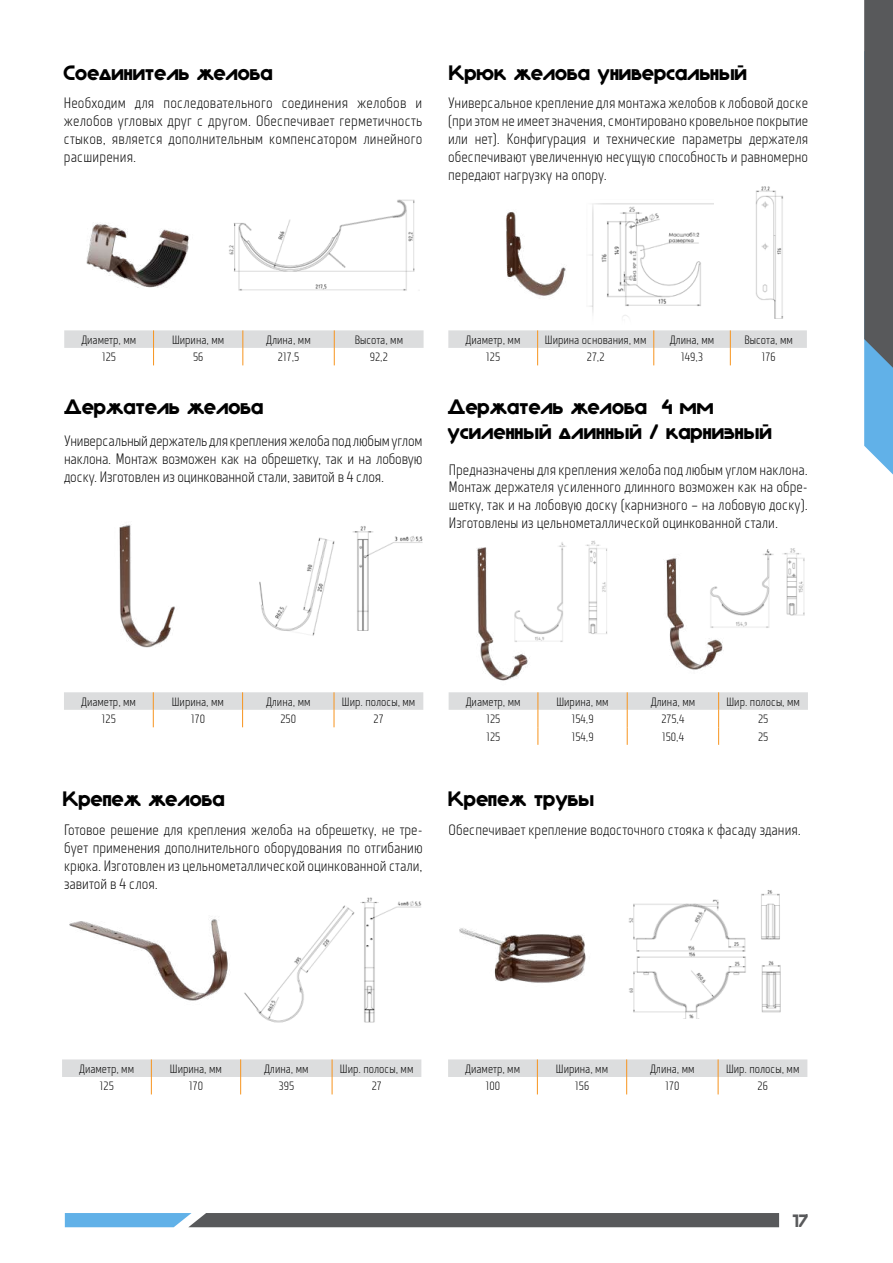
<style>
.page{position:relative;width:893px;height:1263px;background:#fff}
.page>*{position:absolute;margin:0;border:0;box-sizing:border-box;transform-origin:0 0}
.t1{font:21px/25.2px "Rostov";color:#000}
.t2{font:18px "Rostov";color:#58595b}
.t3{font:15px/18px "Monitorica";color:#000;text-align:justify}
.t4{font:12px "Monitorica";color:#000}
</style>
<div class="page">
<svg style="left:864px;top:0;width:29px;height:475px;background:#5f7280"></svg>
<svg style="left:65px;top:1213px;width:714px;height:14px;background:#5d6b75"></svg>
<img style="left:86px;top:224px;width:103px;height:64px">
<img style="left:459px;top:928px;width:127px;height:55px">
<img style="left:69px;top:919px;width:159px;height:82px">
<img style="left:506px;top:212px;width:60px;height:84px">
<svg style="left:64px;top:330px;width:360px;height:35px"></svg>
<svg style="left:64px;top:692px;width:359px;height:35px"></svg>
<svg style="left:449px;top:692px;width:359px;height:53px"></svg>
<svg style="left:62px;top:1059px;width:359px;height:35px"></svg>
<svg style="left:448px;top:330px;width:359px;height:35px"></svg>
<img style="left:259px;top:526px;width:164px;height:110px">
<svg style="left:448px;top:1059px;width:359px;height:35px"></svg>
<img style="left:229px;top:199px;width:186px;height:92px">
<img style="left:589px;top:203px;width:125px;height:114px">
<img style="left:755px;top:186px;width:28px;height:133px">
<img style="left:244px;top:897px;width:178px;height:126px">
<img style="left:628px;top:890px;width:153px;height:128px">
<img style="left:546px;top:540px;width:61px;height:102px">
<img style="left:738px;top:548px;width:67px;height:80px">
<img style="left:477px;top:547px;width:69px;height:134px">
<img style="left:119px;top:524px;width:56px;height:124px">
<img style="left:666px;top:558px;width:72px;height:112px">
<h1 class="t1" style="left:63px;top:60px;width:211px">Соединитель желоба</h1>
<p class="t3" style="left:64px;top:94px;width:360px">Необходим для последовательного соединения желобов и желобов угловых друг с другом. Обеспечивает герметичность стыков, является дополнительным компенсатором линейного расширения.</p>
<h1 class="t1" style="left:449px;top:61px;width:300px">Крюк желоба универсальный</h1>
<p class="t3" style="left:448px;top:94px;width:361px">Универсальное крепление для монтажа желобов к лобовой доске (при этом не имеет значения, смонтировано кровельное покрытие или нет). Конфигурация и технические параметры держателя обеспечивают увеличенную несущую способность и равномерно передают нагрузку на опору.</p>
<p class="t4" style="left:81px;top:332px;width:56px">Диаметр, мм</p>
<p class="t4" style="left:172px;top:332px;width:54px">Ширина, мм</p>
<p class="t4" style="left:266px;top:332px;width:46px">Длина, мм</p>
<p class="t4" style="left:355px;top:332px;width:50px">Высота, мм</p>
<p class="t4" style="left:102px;top:350px;width:16px">125</p>
<p class="t4" style="left:193px;top:350px;width:12px">56</p>
<p class="t4" style="left:278px;top:350px;width:23px">217,5</p>
<p class="t4" style="left:370px;top:350px;width:20px">92,2</p>
<p class="t4" style="left:466px;top:332px;width:56px">Диаметр, мм</p>
<p class="t4" style="left:545px;top:332px;width:103px">Ширина основания, мм</p>
<p class="t4" style="left:670px;top:332px;width:46px">Длина, мм</p>
<p class="t4" style="left:744px;top:332px;width:50px">Высота, мм</p>
<p class="t4" style="left:486px;top:350px;width:16px">125</p>
<p class="t4" style="left:587px;top:350px;width:19px">27,2</p>
<p class="t4" style="left:681px;top:350px;width:24px">149,3</p>
<p class="t4" style="left:762px;top:350px;width:16px">176</p>
<h1 class="t1" style="left:64px;top:394px;width:201px">Держатель желоба</h1>
<h1 class="t1" style="left:447px;top:394px;width:326px">Держатель желоба 4 мм усиленный длинный / карнизный</h1>
<p class="t3" style="left:64px;top:432px;width:360px">Универсальный держатель для крепления желоба под любым углом наклона. Монтаж возможен как на обрешетку, так и на лобовую доску. Изготовлен из оцинкованной стали, завитой в 4 слоя.</p>
<p class="t3" style="left:449px;top:461px;width:360px">Предназначены для крепления желоба под любым углом наклона.<br>Монтаж держателя усиленного длинного возможен как на обре&shy;шетку, так и на лобовую доску (карнизного – на лобовую доску).<br>Изготовлены из цельнометаллической оцинкованной стали.</p>
<p class="t4" style="left:81px;top:694px;width:56px">Диаметр, мм</p>
<p class="t4" style="left:172px;top:694px;width:54px">Ширина, мм</p>
<p class="t4" style="left:266px;top:694px;width:46px">Длина, мм</p>
<p class="t4" style="left:342px;top:694px;width:75px">Шир. полосы, мм</p>
<p class="t4" style="left:101px;top:712px;width:16px">125</p>
<p class="t4" style="left:191px;top:712px;width:16px">170</p>
<p class="t4" style="left:280px;top:712px;width:17px">250</p>
<p class="t4" style="left:374px;top:712px;width:12px">27</p>
<p class="t4" style="left:466px;top:694px;width:56px">Диаметр, мм</p>
<p class="t4" style="left:556px;top:694px;width:54px">Ширина, мм</p>
<p class="t4" style="left:651px;top:694px;width:46px">Длина, мм</p>
<p class="t4" style="left:726px;top:694px;width:75px">Шир. полосы, мм</p>
<p class="t4" style="left:486px;top:712px;width:16px">125</p>
<p class="t4" style="left:571px;top:712px;width:24px">154,9</p>
<p class="t4" style="left:661px;top:712px;width:25px">275,4</p>
<p class="t4" style="left:758px;top:712px;width:12px">25</p>
<p class="t4" style="left:486px;top:729px;width:16px">125</p>
<p class="t4" style="left:571px;top:729px;width:24px">154,9</p>
<p class="t4" style="left:662px;top:729px;width:24px">150,4</p>
<p class="t4" style="left:758px;top:729px;width:12px">25</p>
<h1 class="t1" style="left:63px;top:787px;width:163px">Крепеж желоба</h1>
<h1 class="t1" style="left:448px;top:787px;width:147px">Крепеж трубы</h1>
<p class="t3" style="left:64px;top:821px;width:360px">Готовое решение для крепления желоба на обрешетку, не тре-</p>
<p class="t3" style="left:449px;top:821px;width:354px">Обеспечивает крепление водосточного стояка к фасаду здания.</p>
<p class="t3" style="left:64px;top:839px;width:360px">бует применения дополнительного оборудования по отгибанию крюка. Изготовлен из цельнометаллической оцинкованной стали, завитой в 4 слоя.</p>
<p class="t4" style="left:79px;top:1061px;width:56px">Диаметр, мм</p>
<p class="t4" style="left:170px;top:1061px;width:54px">Ширина, мм</p>
<p class="t4" style="left:264px;top:1061px;width:46px">Длина, мм</p>
<p class="t4" style="left:340px;top:1061px;width:75px">Шир. полосы, мм</p>
<p class="t4" style="left:100px;top:1079px;width:16px">125</p>
<p class="t4" style="left:189px;top:1079px;width:16px">170</p>
<p class="t4" style="left:279px;top:1079px;width:17px">395</p>
<p class="t4" style="left:372px;top:1079px;width:12px">27</p>
<p class="t4" style="left:465px;top:1061px;width:56px">Диаметр, мм</p>
<p class="t4" style="left:556px;top:1061px;width:54px">Ширина, мм</p>
<p class="t4" style="left:650px;top:1061px;width:46px">Длина, мм</p>
<p class="t4" style="left:726px;top:1061px;width:75px">Шир. полосы, мм</p>
<p class="t4" style="left:485px;top:1079px;width:16px">100</p>
<p class="t4" style="left:575px;top:1079px;width:16px">156</p>
<p class="t4" style="left:665px;top:1079px;width:16px">170</p>
<p class="t4" style="left:757px;top:1079px;width:12px">26</p>
<p class="t2" style="left:792px;top:1208px;width:17px">17</p>
</div>
